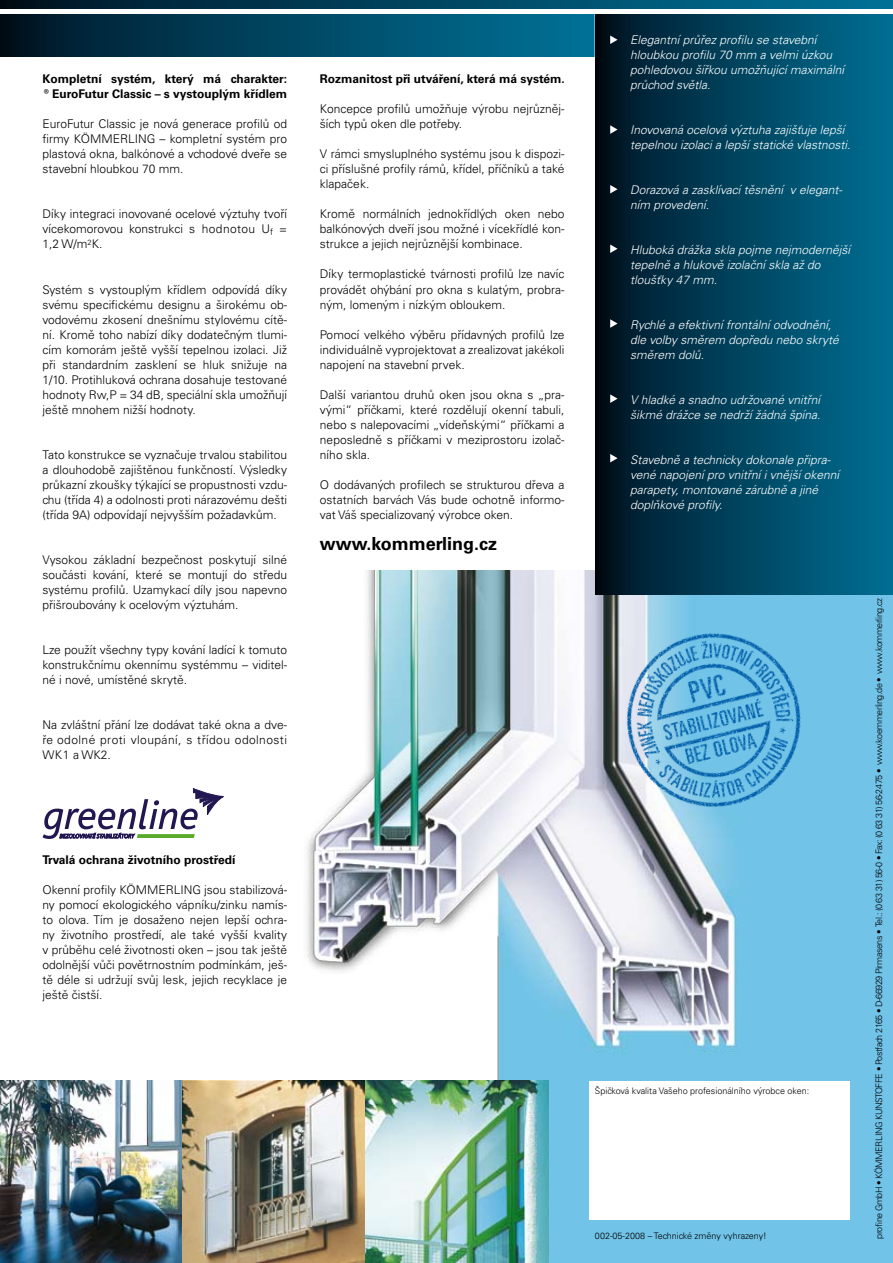
<style>
.page{position:relative;width:893px;height:1263px;background:#fff}
.page>*{position:absolute;margin:0;border:0;box-sizing:border-box;transform-origin:0 0}
.t1{font:700 18px "Univers LTCE";color:#000}
.t2{font:300 12px/15px "Univers LTCE";color:#000;text-align:justify}
.t3{font:italic 300 12px/15px "Univers LTCE";color:#fff}
.t4{font:700 12px/15px "Univers LTCE";color:#000}
.t5{font:300 9px "Univers LTCE";letter-spacing:-.05em;color:#000}
.t6{font:300 9px "Univers LTCE";color:#000}
</style>
<div class="page">
<img style="left:307px;top:571px;width:586px;height:692px">
<div style="left:0;top:14px;width:595px;height:43px;background:linear-gradient(to right,#001727,#00759b)"></div>
<svg style="left:0;top:0;width:893px;height:9px;background:#00445f"></svg>
<svg style="left:595px;top:14px;width:298px;height:580px;background:#00425c"></svg>
<img style="left:0;top:1080px;width:549px;height:183px">
<img style="left:604px;top:610px;width:222px;height:222px">
<div style="left:590px;top:1081px;width:260px;height:139px;background:#fff"></div>
<svg style="left:610px;top:36px;width:8px;height:8px"></svg>
<svg style="left:610px;top:125px;width:8px;height:9px"></svg>
<svg style="left:610px;top:185px;width:8px;height:8px"></svg>
<svg style="left:610px;top:244px;width:8px;height:9px"></svg>
<svg style="left:610px;top:319px;width:8px;height:9px"></svg>
<svg style="left:610px;top:394px;width:8px;height:9px"></svg>
<svg style="left:610px;top:454px;width:8px;height:8px"></svg>
<svg style="left:43px;top:788px;width:180px;height:51px"></svg>
<p class="t4" style="left:43px;top:72px;width:246px">Kompletní systém, který má charakter: ®EuroFutur Classic – s vystouplým křídlem</p>
<p class="t2" style="left:43px;top:117px;width:246px">EuroFutur Classic je nová generace profilů od firmy KÖMMERLING – kompletní systém pro plastová okna, balkónové a vchodové dveře se stavební hloubkou 70 mm.</p>
<p class="t2" style="left:43px;top:207px;width:246px">Díky integraci inovované ocelové výztuhy tvoří vícekomorovou konstrukci s hodnotou U<sub>f</sub> = 1,2 W/m<sup>2</sup>K.</p>
<p class="t2" style="left:43px;top:282px;width:246px">Systém s vystouplým křídlem odpovídá díky svému specifickému designu a širokému ob&shy;vodovému zkosení dnešnímu stylovému cítě&shy;ní. Kromě toho nabízí díky dodatečným tlumi&shy;cím komorám ještě vyšší tepelnou izolaci. Již při standardním zasklení se hluk snižuje na 1/10. Protihluková ochrana dosahuje testované hodnoty Rw,P = 34 dB, speciální skla umožňují ještě mnohem nižší hodnoty.</p>
<p class="t2" style="left:43px;top:447px;width:246px">Tato konstrukce se vyznačuje trvalou stabilitou a dlouhodobě zajištěnou funkčností. Výsledky průkazní zkoušky týkající se propustnosti vzdu&shy;chu (třída 4) a odolnosti proti nárazovému dešti (třída 9A) odpovídají nejvyšším požadavkům.</p>
<p class="t2" style="left:43px;top:552px;width:246px">Vysokou základní bezpečnost poskytují silné součásti kování, které se montují do středu systému profilů. Uzamykací díly jsou napevno přišroubovány k ocelovým výztuhám.</p>
<p class="t2" style="left:43px;top:642px;width:246px">Lze použít všechny typy kování ladící k tomuto konstrukčnímu okennímu systémmu – viditel&shy;né i nové, umístěné skrytě.</p>
<p class="t2" style="left:43px;top:717px;width:246px">Na zvláštní přání lze dodávat také okna a dve&shy;ře odolné proti vloupání, s třídou odolnosti WK1 a WK2.</p>
<p class="t4" style="left:43px;top:852px;width:195px">Trvalá ochrana životního prostředí</p>
<p class="t2" style="left:43px;top:882px;width:246px">Okenní profily KÖMMERLING jsou stabilizová&shy;ny pomocí ekologického vápníku/zinku namís&shy;to olova. Tím je dosaženo nejen lepší ochra&shy;ny životního prostředí, ale také vyšší kvality v průběhu celé životnosti oken – jsou tak ještě odolnější vůči povětrnostním podmínkám, ješ&shy;tě déle si udržují svůj lesk, jejich recyklace je ještě čistší.</p>
<p class="t4" style="left:320px;top:72px;width:246px">Rozmanitost při utváření, která má systém.</p>
<p class="t2" style="left:320px;top:102px;width:246px">Koncepce profilů umožňuje výrobu nejrůzněj&shy;ších typů oken dle potřeby.</p>
<p class="t2" style="left:320px;top:147px;width:246px">V rámci smysluplného systému jsou k dispozi&shy;ci příslušné profily rámů, křídel, příčníků a také klapaček.</p>
<p class="t2" style="left:320px;top:207px;width:246px">Kromě normálních jednokřídlých oken nebo balkónových dveří jsou možné i vícekřídlé kon&shy;strukce a jejich nejrůznější kombinace.</p>
<p class="t2" style="left:320px;top:267px;width:246px">Díky termoplastické tvárnosti profilů lze navíc provádět ohýbání pro okna s kulatým, probra&shy;ným, lomeným i nízkým obloukem.</p>
<p class="t2" style="left:320px;top:327px;width:246px">Pomocí velkého výběru přídavných profilů lze individuálně vyprojektovat a zrealizovat jakékoli napojení na stavební prvek.</p>
<p class="t2" style="left:320px;top:387px;width:246px">Další variantou druhů oken jsou okna s „pra&shy;vými“ příčkami, které rozdělují okenní tabuli, nebo s nalepovacími „vídeňskými“ příčkami a neposledně s příčkami v meziprostoru izolač&shy;ního skla.</p>
<p class="t2" style="left:320px;top:477px;width:246px">O dodávaných profilech se strukturou dřeva a ostatních barvách Vás bude ochotně informo&shy;vat Váš specializovaný výrobce oken.</p>
<p class="t1" style="left:320px;top:533px;width:179px">www.kommerling.cz</p>
<p class="t3" style="left:630px;top:32px;width:216px">Elegantní průřez profilu se stavební hloubkou profilu 70 mm a velmi úzkou pohledovou šířkou umožňující maximální průchod světla.</p>
<p class="t3" style="left:630px;top:122px;width:222px">Inovovaná ocelová výztuha zajišťuje lepší tepelnou izolaci a lepší statické vlastnosti.</p>
<p class="t3" style="left:630px;top:182px;width:214px">Dorazová a zasklívací těsnění v elegant&shy;ním provedení.</p>
<p class="t3" style="left:630px;top:242px;width:222px">Hluboká drážka skla pojme nejmodernější tepelně a hlukově izolační skla až do tloušťky 47 mm.</p>
<p class="t3" style="left:630px;top:317px;width:210px">Rychlé a efektivní frontální odvodnění, dle volby směrem dopředu nebo skryté směrem dolů.</p>
<p class="t3" style="left:630px;top:392px;width:192px">V hladké a snadno udržované vnitřní šikmé drážce se nedrží žádná špína.</p>
<p class="t3" style="left:630px;top:452px;width:210px">Stavebně a technicky dokonale připra&shy;vené napojení pro vnitřní i vnější okenní parapety, montované zárubně a jiné doplňkové profily.</p>
<p class="t6" style="left:595px;top:1085px;width:216px">Špičková kvalita Vašeho profesionálního výrobce oken:</p>
<p class="t6" style="left:595px;top:1230px;width:173px">002-05-2008 – Technické změny vyhrazeny!</p>
<p class="t5" style="left:874px;top:1239px;width:642px;rotate:-90deg">profine GmbH • KÖMMERLING KUNSTOFFE • Postfach 2165 • D-66929 Pirmasens • Tel.: (0 63 31) 56-0 • Fax: (0 63 31) 56-2475 • www.koemmerling.de • www.kommerling.cz</p>
</div>
